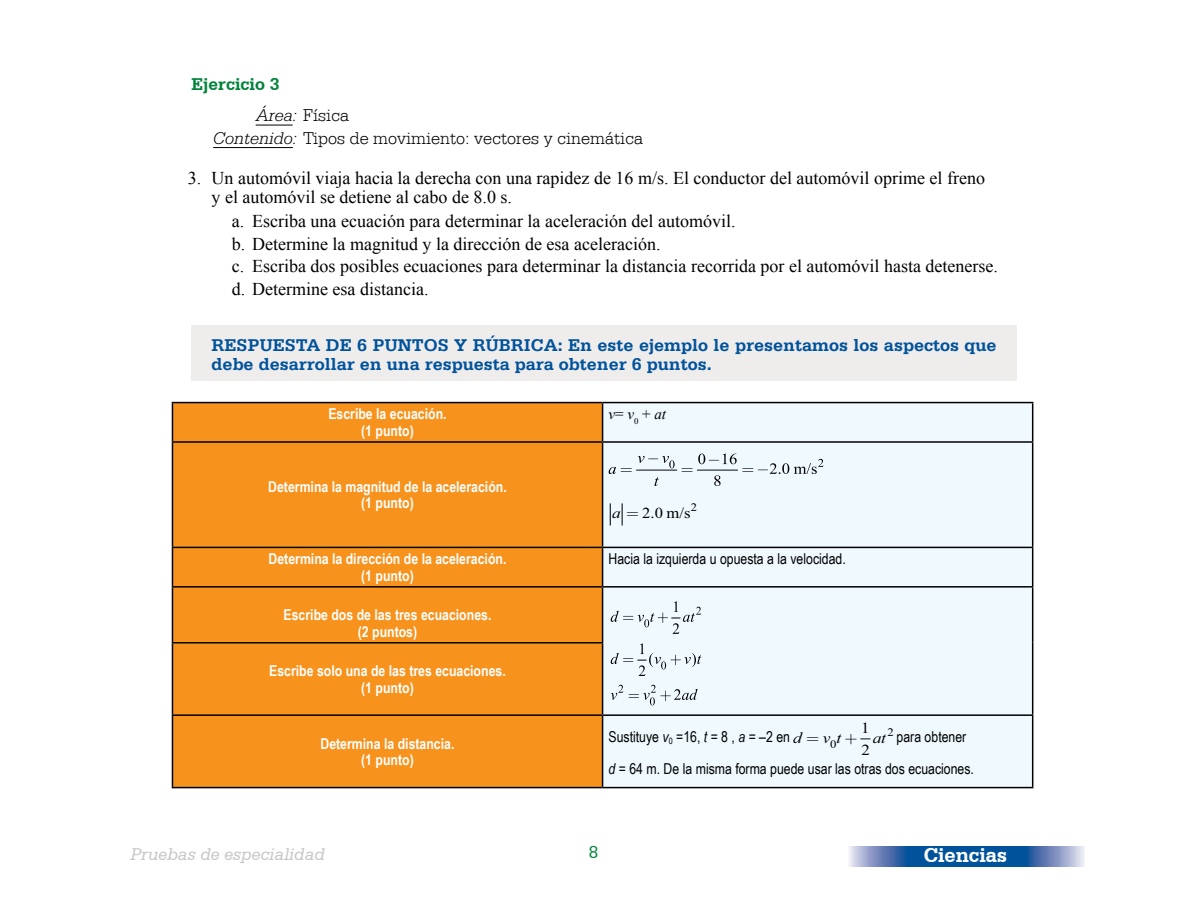
<style>
.page{position:relative;width:1188px;height:918px;background:#fff}
.page>*{position:absolute;margin:0;border:0;box-sizing:border-box;transform-origin:0 0}
.t1{font:700 21px "Serifa BT";color:#fff}
.t2{font:18px/22.5px "Times New Roman";color:#000}
.t3{font:700 18px/19.5px "Serifa Std";color:#00529b}
.t4{font:300 18px/22.5px "Serifa Std";color:#000}
.t5{font:italic 18px "Serifa BT";color:#c7c8ca}
.t6{font:700 18px "Serifa BT";color:#00833b}
.t7{font:18px "Serifa BT";color:#00833b}
.t8{font:15.45px "Times New Roman";color:#010101;scale:1.08 1}
.t9{font:italic 15.45px "Times New Roman";color:#010101;scale:1.09 1}
.t10{font:15.45px/21.8px "Times New Roman";color:#010101;scale:1.09 1}
.t11{font:italic 15.45px "Times New Roman";color:#010101;scale:1.08 1}
.t12{font:700 15px/16.5px "Arial Narrow";color:#fff;text-align:center}
.t13{font:15px/31.5px "Arial Narrow";color:#000}
.t14{font:italic 15px "Times New Roman";color:#000}
.s1{font-style:italic}
.s2{font-style:normal}
.s3{font-family:"Times New Roman";font-style:italic;font-size:15.45px;color:#010101}
</style>
<div class="page">
<hr style="left:256px;top:125px;width:37px;height:1px;background:#000">
<hr style="left:213px;top:147px;width:80px;height:1px;background:#000">
<div style="left:191px;top:325px;width:826px;height:56px;background:#efedec"></div>
<div style="left:173px;top:403px;width:429px;height:384px;background:#f7931d"></div>
<div style="left:603px;top:403px;width:429px;height:384px;background:#eff9fe"></div>
<hr style="left:172px;top:402px;width:431px;height:1px;background:#000">
<hr style="left:172px;top:403px;width:1px;height:38px;background:#000">
<hr style="left:603px;top:402px;width:430px;height:1px;background:#000">
<hr style="left:602px;top:403px;width:1px;height:38px;background:#000">
<hr style="left:1032px;top:403px;width:1px;height:38px;background:#000">
<hr style="left:172px;top:441px;width:431px;height:2px;background:#000">
<hr style="left:172px;top:443px;width:1px;height:104px;background:#000">
<hr style="left:603px;top:441px;width:430px;height:2px;background:#000">
<hr style="left:602px;top:443px;width:1px;height:104px;background:#000">
<hr style="left:1032px;top:443px;width:1px;height:104px;background:#000">
<hr style="left:172px;top:547px;width:431px;height:1px;background:#000">
<hr style="left:172px;top:548px;width:1px;height:38px;background:#000">
<hr style="left:603px;top:547px;width:430px;height:1px;background:#000">
<hr style="left:602px;top:548px;width:1px;height:38px;background:#000">
<hr style="left:1032px;top:548px;width:1px;height:38px;background:#000">
<hr style="left:172px;top:586px;width:431px;height:2px;background:#000">
<hr style="left:172px;top:588px;width:1px;height:54px;background:#000">
<hr style="left:603px;top:586px;width:430px;height:2px;background:#000">
<hr style="left:602px;top:588px;width:1px;height:54px;background:#000">
<hr style="left:1032px;top:588px;width:1px;height:55px;background:#000">
<hr style="left:172px;top:642px;width:431px;height:2px;background:#000">
<hr style="left:172px;top:644px;width:1px;height:70px;background:#000">
<hr style="left:602px;top:644px;width:1px;height:70px;background:#000">
<hr style="left:1032px;top:643px;width:1px;height:71px;background:#000">
<hr style="left:172px;top:714px;width:431px;height:2px;background:#000">
<hr style="left:172px;top:716px;width:1px;height:71px;background:#000">
<hr style="left:603px;top:714px;width:430px;height:2px;background:#000">
<hr style="left:602px;top:716px;width:1px;height:71px;background:#000">
<hr style="left:1032px;top:716px;width:1px;height:71px;background:#000">
<hr style="left:172px;top:787px;width:431px;height:1px;background:#000">
<hr style="left:603px;top:787px;width:430px;height:1px;background:#000">
<svg style="left:609px;top:467px;width:23px;height:7px"></svg>
<svg style="left:638px;top:456px;width:37px;height:12px"></svg>
<svg style="left:655px;top:477px;width:4px;height:9px"></svg>
<hr style="left:636px;top:470px;width:41px;height:1px;background:#010101">
<svg style="left:682px;top:454px;width:142px;height:32px"></svg>
<svg style="left:610px;top:503px;width:1px;height:22px"></svg>
<svg style="left:611px;top:601px;width:90px;height:33px"></svg>
<svg style="left:611px;top:643px;width:90px;height:33px"></svg>
<svg style="left:611px;top:685px;width:12px;height:15px"></svg>
<svg style="left:629px;top:685px;width:69px;height:20px"></svg>
<svg style="left:849px;top:846px;width:235px;height:20px"></svg>
<svg style="left:807px;top:737px;width:11px;height:4px"></svg>
<svg style="left:845px;top:734px;width:25px;height:10px"></svg>
<svg style="left:622px;top:503px;width:16px;height:22px"></svg>
<p class="t6" style="left:191px;top:73px;width:90px">Ejercicio 3</p>
<p class="t4" style="left:213px;top:107px;width:432px;text-indent:43px"><span class="s1">Área:</span> Física<br><span class="s1">Contenido:</span> Tipos de movimiento: vectores y cinemática</p>
<p class="t2" style="left:212px;top:168px;width:775px;line-height:19.5px;text-indent:-24px">3. Un automóvil viaja hacia la derecha con una rapidez de 16 m/s. El conductor del automóvil oprime el freno y el automóvil se detiene al cabo de 8.0 s.</p>
<p class="t2" style="left:232px;top:210px;width:768px">a. Escriba una ecuación para determinar la aceleración del automóvil.<br>b. Determine la magnitud y la dirección de esa aceleración.<br>c. Escriba dos posibles ecuaciones para determinar la distancia recorrida por el automóvil hasta detenerse. d. Determine esa distancia.</p>
<p class="t3" style="left:212px;top:335px;width:786px">RESPUESTA DE 6 PUNTOS Y RÚBRICA: En este ejemplo le presentamos los aspectos que debe desarrollar en una respuesta para obtener 6 puntos.</p>
<p class="t12" style="left:328px;top:406px;width:120px">Escribe la ecuación. (1 punto)</p>
<p class="t14" style="left:609px;top:406px;width:59px">v<span class="s2">=</span> v<sub>0</sub> <span class="s2">+</span> at</p>
<p class="t12" style="left:268px;top:478px;width:240px">Determina la magnitud de la aceleración. (1 punto)</p>
<p class="t11" style="left:612px;top:502px;width:9px">a</p>
<p class="t8" style="left:642px;top:503px;width:52px">2.0 m/s<sup>2</sup></p>
<p class="t12" style="left:269px;top:551px;width:239px">Determina la dirección de la aceleración. (1 punto)</p>
<p class="t13" style="left:609px;top:543px;width:239px">Hacia la izquierda u opuesta a la velocidad.</p>
<p class="t12" style="left:284px;top:607px;width:209px">Escribe dos de las tres ecuaciones. (2 puntos)</p>
<p class="t12" style="left:269px;top:662px;width:238px">Escribe solo una de las tres ecuaciones. (1 punto)</p>
<p class="t12" style="left:320px;top:735px;width:135px">Determina la distancia. (1 punto)</p>
<p class="t13" style="left:609px;top:721px;width:195px">Sustituye <span class="s1">v</span><sub>0</sub> =16, <span class="s1">t</span> = 8 , <span class="s1">a</span> = –2 en <span class="s3">d</span></p>
<p class="t9" style="left:823px;top:727px;width:19px">v<sub>0</sub>t</p>
<p class="t10" style="left:861px;top:717px;width:9px">1<br>2</p>
<p class="t13" style="left:609px;top:721px;width:367px;text-indent:264px"><span class="s3">at</span><sup>2</sup> para obtener <span class="s1">d</span> = 64 m. De la misma forma puede usar las otras dos ecuaciones.</p>
<p class="t5" style="left:130px;top:843px;width:196px">Pruebas de especialidad</p>
<p class="t7" style="left:589px;top:841px;width:11px">8</p>
<p class="t1" style="left:924px;top:842px;width:85px">Ciencias</p>
</div>
